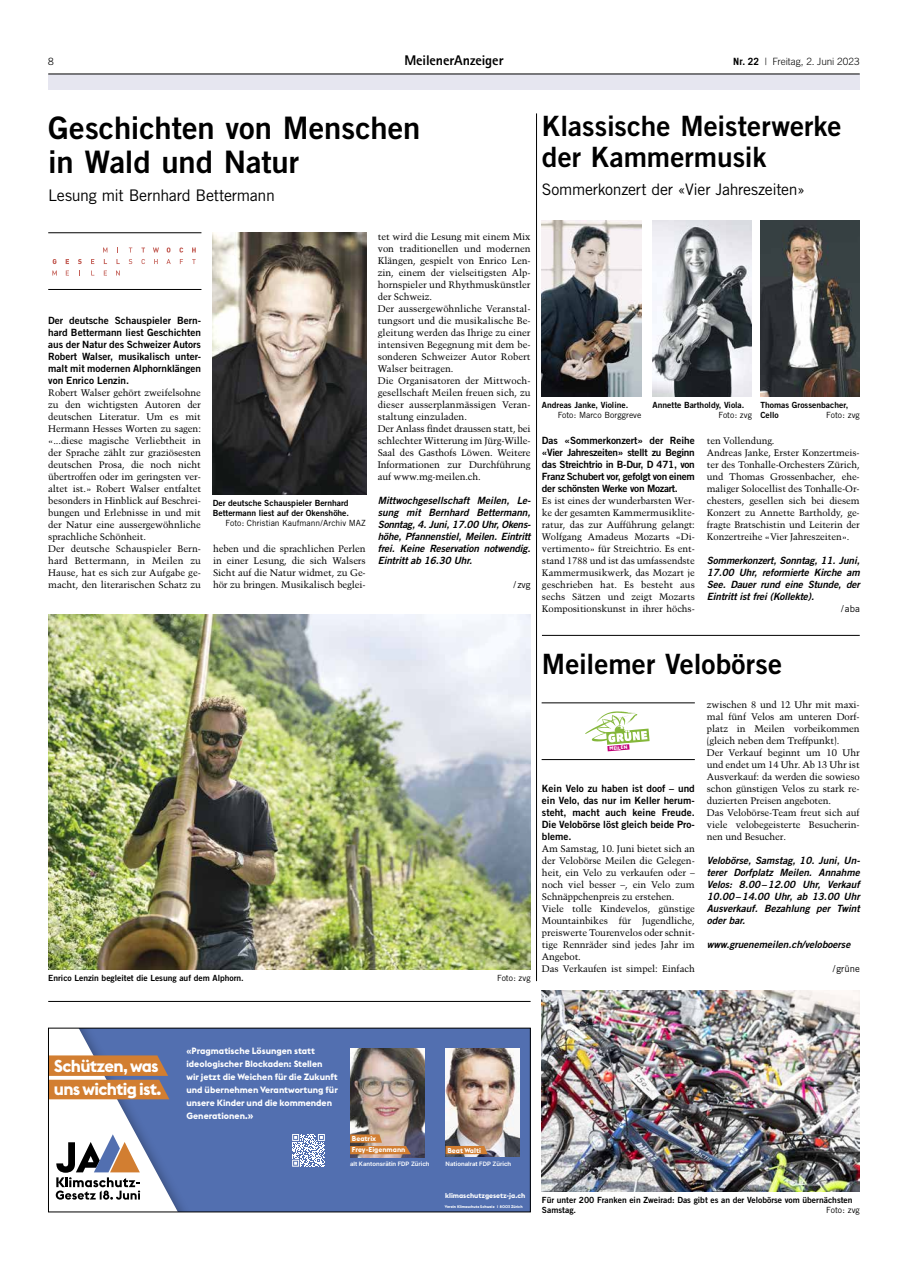
<style>
.page{position:relative;width:908px;height:1276px;background:#fff}
.page>*{position:absolute;margin:0;border:0;box-sizing:border-box;transform-origin:0 0}
.t1{font:31px/34px "Trade Gothic Bold Two";color:#000}
.t2{font:28px/31px "Trade Gothic Bold Two";color:#000}
.t3{font:700 17.1px/23.2px "Euclid Flex";letter-spacing:-.04em;color:#fff}
.t4{font:16px "Trade Gothic";letter-spacing:-.02em;color:#000}
.t5{font:15.8px "Trade Gothic";letter-spacing:-.02em;color:#000}
.t6{font:800 14px "Rotis Sans Serif";letter-spacing:-.005em;color:#000}
.t7{font:italic 10px/12px "Trade Gothic Bold Two";letter-spacing:-.01em;color:#000;text-align:justify}
.t8{font:10px/12px "Trade Gothic Bold Two";color:#000;text-align:justify}
.t9{font:300 10px "Trade Gothic";letter-spacing:-.01em;color:#000}
.t10{font:9.5px/12px "Trump Mediaeval";letter-spacing:-.01em;color:#000}
.t11{font:9.5px "Trade Gothic";color:#000}
.t12{font:9.4px/12px "Trump Mediaeval";letter-spacing:-.01em;color:#000;text-align:justify}
.t13{font:700 9px/13px "Euclid Flex";color:#fff}
.t14{font:8.5px/10.2px "Trade Gothic Bold Two";color:#000}
.t15{font:8.5px "Trade Gothic";letter-spacing:-.005em;color:#000}
.t16{font:700 7px "Euclid Flex";color:#fff}
.t17{font:6px "Inter";color:#fff}
.t18{font:700 5.2px "Gill Sans";color:#fff;scale:.84 1}
.t19{font:700 3.8px "Euclid Flex";color:#fff}
.s1{font-weight:700}
.s2{font-size:10px}
</style>
<div class="page">
<div style="left:48px;top:74px;width:811px;height:15px;background:#e6e6f0"></div>
<hr style="left:48px;top:74px;width:811px;height:1px;background:#000">
<div style="left:48px;top:1028px;width:482px;height:184px;background:#526fb0"></div>
<svg style="left:50px;top:1030px;width:128px;height:180px"></svg>
<img style="left:350px;top:1048px;width:74px;height:109px">
<img style="left:445px;top:1048px;width:74px;height:109px">
<svg style="left:445px;top:1146px;width:42px;height:8px"></svg>
<svg style="left:350px;top:1134px;width:61px;height:20px"></svg>
<svg style="left:292px;top:1134px;width:33px;height:32px"></svg>
<hr style="left:536px;top:113px;width:1px;height:868px;background:#000">
<img style="left:541px;top:221px;width:100px;height:175px">
<img style="left:652px;top:221px;width:99px;height:176px">
<img style="left:760px;top:221px;width:99px;height:176px">
<hr style="left:541px;top:635px;width:318px;height:1px;background:#000">
<hr style="left:48px;top:1001px;width:482px;height:1px;background:#000">
<img style="left:213px;top:232px;width:153px;height:263px">
<img style="left:541px;top:990px;width:318px;height:201px">
<img style="left:48px;top:614px;width:482px;height:355px">
<svg style="left:103px;top:247px;width:4px;height:5px"></svg>
<svg style="left:141px;top:247px;width:4px;height:5px"></svg>
<svg style="left:153px;top:247px;width:6px;height:5px"></svg>
<svg style="left:166px;top:247px;width:4px;height:5px"></svg>
<svg style="left:179px;top:247px;width:4px;height:5px"></svg>
<svg style="left:192px;top:247px;width:4px;height:5px"></svg>
<svg style="left:53px;top:259px;width:3px;height:5px"></svg>
<svg style="left:66px;top:259px;width:3px;height:5px"></svg>
<svg style="left:78px;top:259px;width:4px;height:5px"></svg>
<svg style="left:116px;top:259px;width:4px;height:5px"></svg>
<svg style="left:141px;top:259px;width:4px;height:5px"></svg>
<svg style="left:154px;top:259px;width:4px;height:5px"></svg>
<svg style="left:166px;top:259px;width:5px;height:5px"></svg>
<svg style="left:52px;top:270px;width:5px;height:5px"></svg>
<svg style="left:66px;top:270px;width:3px;height:5px"></svg>
<svg style="left:104px;top:270px;width:3px;height:5px"></svg>
<svg style="left:116px;top:270px;width:4px;height:5px"></svg>
<hr style="left:48px;top:232px;width:153px;height:1px;background:#000">
<hr style="left:48px;top:289px;width:153px;height:1px;background:#000">
<svg style="left:585px;top:711px;width:65px;height:41px"></svg>
<hr style="left:541px;top:702px;width:153px;height:1px;background:#000">
<hr style="left:541px;top:759px;width:153px;height:1px;background:#000">
<p class="t9" style="left:48px;top:56px;width:7px">8</p>
<h3 class="t6" style="left:404px;top:52px;width:101px">MeilenerAnzeiger</h3>
<p class="t9" style="left:733px;top:56px;width:128px"><span class="s1">Nr. 22</span> | Freitag, 2. Juni 2023</p>
<h1 class="t1" style="left:48px;top:110px;width:373px">Geschichten von Menschen in Wald und Natur</h1>
<h3 class="t4" style="left:48px;top:186px;width:228px">Lesung mit Bernhard Bettermann</h3>
<h2 class="t2" style="left:541px;top:110px;width:301px">Klassische Meisterwerke der Kammermusik</h2>
<h3 class="t5" style="left:541px;top:180px;width:264px">Sommerkonzert der «Vier Jahreszeiten»</h3>
<p class="t8" style="left:48px;top:314px;width:154px">Der deutsche Schauspieler Bern&shy;hard Bettermann liest Geschichten aus der Natur des Schweizer Autors Robert Walser, musikalisch unter&shy;malt mit modernen Alphornklängen von Enrico Lenzin.</p>
<p class="t10" style="left:48px;top:387px;width:154px">Robert Walser gehört zweifelsohne zu den wichtigsten Autoren der deutschen Literatur. Um es mit Hermann Hesses Worten zu sagen: «...diese magische Verliebtheit in der Sprache zählt zur graziösesten deutschen Prosa, die noch nicht übertroffen oder im geringsten ver&shy;altet ist.» Robert Walser entfaltet besonders in Hinblick auf Beschrei&shy;bungen und Erlebnisse in und mit der Natur eine aussergewöhnliche sprachliche Schönheit.<br>Der deutsche Schauspieler Bern&shy;hard Bettermann, in Meilen zu Hause, hat es sich zur Aufgabe ge&shy;macht, den literarischen Schatz zu</p>
<p class="t14" style="left:213px;top:498px;width:138px">Der deutsche Schauspieler Bernhard<br>Bettermann liest auf der Okenshöhe.</p>
<p class="t15" style="left:225px;top:518px;width:142px">Foto: Christian Kaufmann/Archiv MAZ</p>
<p class="t10" style="left:213px;top:543px;width:154px;text-align:justify">heben und die sprachlichen Perlen in einer Lesung, die sich Walsers Sicht auf die Natur widmet, zu Ge&shy;hör zu bringen. Musikalisch beglei-</p>
<p class="t10" style="left:377px;top:231px;width:154px">tet wird die Lesung mit einem Mix von traditionellen und modernen<br>Klängen, gespielt von Enrico Len&shy;zin, einem der vielseitigsten Alp&shy;hornspieler und Rhythmuskünstler der Schweiz.<br>Der aussergewöhnliche Veranstal&shy;tungsort und die musikalische Be&shy;gleitung werden das Ihrige zu einer intensiven Begegnung mit dem be&shy;sonderen Schweizer Autor Robert<br>Walser beitragen.<br>Die Organisatoren der Mittwoch&shy;gesellschaft Meilen freuen sich, zu dieser ausserplanmässigen Veran&shy;staltung einzuladen.<br>Der Anlass findet draussen statt, bei schlechter Witterung im Jürg-Wille-<br>Saal des Gasthofs Löwen. Weitere<br>Informationen zur Durchführung auf www.mg-meilen.ch.</p>
<p class="t7" style="left:377px;top:494px;width:154px">Mittwochgesellschaft Meilen, Le&shy;sung mit Bernhard Bettermann, Sonntag, 4. Juni, 17.00 Uhr, Okens&shy;höhe, Pfannenstiel, Meilen. Eintritt frei. Keine Reservation notwendig.<br>Eintritt ab 16.30 Uhr.</p>
<p class="t11" style="left:513px;top:579px;width:19px">/ zvg</p>
<p class="t14" style="left:541px;top:399px;width:88px">Andreas Janke, Violine.</p>
<p class="t15" style="left:557px;top:410px;width:85px">Foto: Marco Borggreve</p>
<p class="t14" style="left:652px;top:399px;width:93px">Annette Bartholdy, Viola.</p>
<p class="t15" style="left:718px;top:410px;width:35px">Foto: zvg</p>
<p class="t14" style="left:760px;top:399px;width:89px">Thomas Grossenbacher,<br>Cello</p>
<p class="t15" style="left:825px;top:410px;width:35px">Foto: zvg</p>
<p class="t8" style="left:541px;top:434px;width:154px">Das «Sommerkonzert» der Reihe «Vier Jahreszeiten» stellt zu Beginn das Streichtrio in B-Dur, D 471, von Franz Schubert vor, gefolgt von einem der schönsten Werke von Mozart.</p>
<p class="t12" style="left:541px;top:495px;width:154px">Es ist eines der wunderbarsten Wer&shy;ke der gesamten Kammermusiklite&shy;ratur, das zur Aufführung gelangt:<br>Wolfgang Amadeus Mozarts «Di&shy;vertimento» für Streichtrio. Es ent&shy;stand 1788 und ist das umfassendste Kammermusikwerk, das Mozart je geschrieben hat. Es besteht aus sechs Sätzen und zeigt Mozarts Kompositionskunst in ihrer höchs-</p>
<p class="t12" style="left:706px;top:435px;width:154px;text-align:left">ten Vollendung.<br>Andreas Janke, Erster Konzertmeis&shy;ter des Tonhalle-Orchesters Zürich, und Thomas Grossenbacher, ehe&shy;maliger Solocellist des Tonhalle-Or&shy;chesters, gesellen sich bei diesem Konzert zu Annette Bartholdy, ge&shy;fragte Bratschistin und Leiterin der Konzertreihe «Vier Jahreszeiten».</p>
<p class="t7" style="left:706px;top:554px;width:154px">Sommerkonzert, Sonntag, 11. Juni, 17.00 Uhr, reformierte Kirche am See. Dauer rund eine Stunde, der Eintritt ist frei (Kollekte).</p>
<p class="t11" style="left:840px;top:603px;width:20px">/aba</p>
<p class="t14" style="left:48px;top:972px;width:197px">Enrico Lenzin begleitet die Lesung auf dem Alphorn.</p>
<p class="t15" style="left:497px;top:972px;width:35px">Foto: zvg</p>
<h2 class="t2" style="left:541px;top:648px;width:242px">Meilemer Velobörse</h2>
<p class="t18" style="left:608px;top:744px;width:23px;rotate:-5deg">MEILEN</p>
<p class="t8" style="left:541px;top:782px;width:154px">Kein Velo zu haben ist doof – und ein Velo, das nur im Keller herum&shy;steht, macht auch keine Freude.<br>Die Velobörse löst gleich beide Pro&shy;bleme.</p>
<p class="t10" style="left:541px;top:843px;width:154px">Am Samstag, 10. Juni bietet sich an der Velobörse Meilen die Gelegen&shy;heit, ein Velo zu verkaufen oder – noch viel besser –, ein Velo zum<br>Schnäppchenpreis zu erstehen.<br>Viele tolle Kindevelos, günstige<br>Mountainbikes für Jugendliche, preiswerte Tourenvelos oder schnit&shy;tige Rennräder sind jedes Jahr im<br>Angebot.<br>Das Verkaufen ist simpel: Einfach</p>
<p class="t10" style="left:706px;top:699px;width:154px">zwischen 8 und 12 Uhr mit maxi&shy;mal fünf Velos am unteren Dorf&shy;platz in Meilen vorbeikommen (gleich neben dem Treffpunkt).<br>Der Verkauf beginnt um 10 Uhr und endet um 14 Uhr. Ab 13 Uhr ist<br>Ausverkauf: da werden die sowieso schon günstigen Velos zu stark re&shy;duzierten Preisen angeboten.<br>Das Velobörse-Team freut sich auf viele velobegeisterte Besucherin&shy;nen und Besucher.</p>
<p class="t7" style="left:706px;top:854px;width:155px">Velobörse, Samstag, 10. Juni, Un&shy;terer Dorfplatz Meilen. Annahme Velos: 8.00–12.00 Uhr, Verkauf 10.00–14.00 Uhr, ab 13.00 Uhr Ausverkauf. Bezahlung per Twint oder bar.</p>
<p class="t7" style="left:706px;top:938px;width:145px">www.gruenemeilen.ch/veloboerse</p>
<p class="t11" style="left:832px;top:963px;width:29px">/grüne</p>
<h3 class="t3" style="left:54px;top:1054px;width:109px">Schützen, was uns wichtig ist.</h3>
<p class="t13" style="left:186px;top:1044px;width:153px">«Pragmatische Lösungen statt ideologischer Blockaden: Stellen<br>wir jetzt die Weichen für die Zukunft und übernehmen Verantwortung für unsere Kinder und die kommenden<br>Generationen.<span class="s2">»</span></p>
<p class="t16" style="left:352px;top:1134px;width:26px">Beatrix</p>
<p class="t16" style="left:352px;top:1145px;width:55px">Frey-Eigenmann</p>
<p class="t17" style="left:350px;top:1159px;width:81px">alt Kantonsrätin FDP Zürich</p>
<p class="t16" style="left:447px;top:1146px;width:35px">Beat Walti</p>
<p class="t17" style="left:445px;top:1159px;width:67px">Nationalrat FDP Zürich</p>
<p class="t16" style="left:445px;top:1191px;width:82px">klimaschutzgesetz-ja.ch</p>
<p class="t19" style="left:445px;top:1204px;width:79px">Verein Klimaschutz Schweiz l 8003 Zürich</p>
<p class="t14" style="left:541px;top:1194px;width:312px">Für unter 200 Franken ein Zweirad: Das gibt es an der Velobörse vom übernächsten<br>Samstag.</p>
<p class="t15" style="left:825px;top:1204px;width:35px">Foto: zvg</p>
</div>
